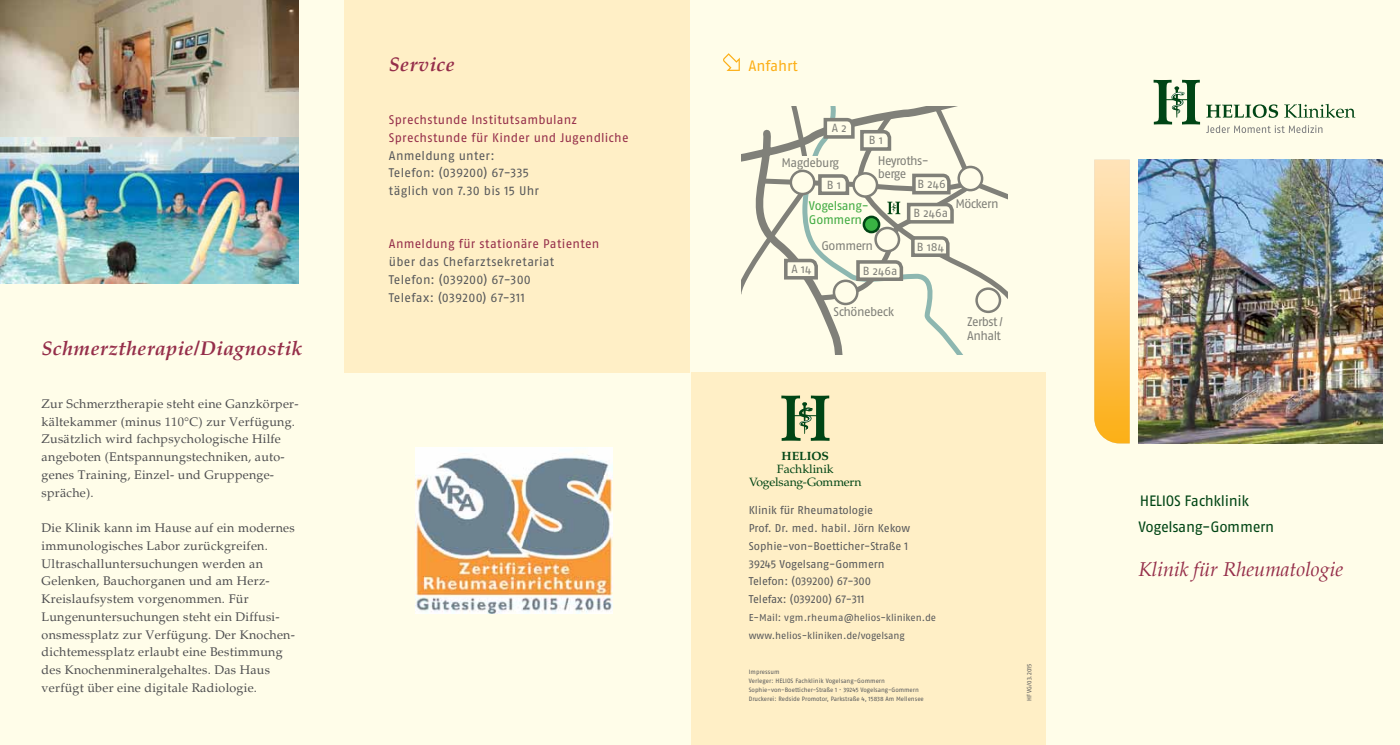
<style>
.page{position:relative;width:1400px;height:745px;background:#fff}
.page>*{position:absolute;margin:0;border:0;box-sizing:border-box;transform-origin:0 0}
.t1{font:italic 700 20px "Palatino LT Std";letter-spacing:.015em;color:#952e4a}
.t2{font:italic 20px "Palatino LT Std";color:#952e4a}
.t3{font:15px/26.6px "Fago Pro";letter-spacing:-.025em;color:#004515}
.t4{font:15px "Fago Pro";color:#fcaf17}
.t5{font:12.5px/17.8px "Palatino LT Std";letter-spacing:.02em;color:#4d4d4f}
.t6{font:12.5px/17.8px "Fago Pro";letter-spacing:.02em;color:#58595b}
.t7{font:12.5px/17.8px "Fago Pro";letter-spacing:.015em;color:#952e4a}
.t8{font:12.5px/13.5px "Fago Pro";letter-spacing:-.045em;color:#808285}
.t9{font:12.5px/13.5px "Fago Pro";letter-spacing:-.025em;color:#41ad49}
.t10{font:12px/13.4px "Palatino";color:#004515;text-align:center}
.t11{font:700 12px "Palatino";color:#004515}
.t12{font:11.75px "Fago Pro";letter-spacing:-.005em;color:#808285}
.t13{font:11.25px/17.8px "Fago Pro";letter-spacing:-.005em;color:#58595b}
.t14{font:10px/17.8px "Fago Pro";color:#58595b}
.t15{font:6.25px/8.9px "Fago Pro";color:#58595b}
.t16{font:6.25px "Fago Pro";letter-spacing:.02em;color:#58595b}
</style>
<div class="page">
<div style="left:0;top:0;width:1400px;height:744px;background:#fffde9"></div>
<div style="left:344px;top:0;width:345px;height:372px;background:#ffefc6"></div>
<div style="left:691px;top:372px;width:354px;height:372px;background:#ffefc6"></div>
<svg style="left:781px;top:395px;width:48px;height:45px"></svg>
<svg style="left:1206px;top:104px;width:72px;height:14px"></svg>
<svg style="left:1284px;top:104px;width:71px;height:14px"></svg>
<svg style="left:1153px;top:80px;width:47px;height:44px"></svg>
<svg style="left:1206px;top:125px;width:116px;height:8px"></svg>
<img style="left:1094px;top:159px;width:35px;height:284px">
<img style="left:1138px;top:159px;width:244px;height:284px">
<svg style="left:723px;top:53px;width:17px;height:18px"></svg>
<svg style="left:829px;top:332px;width:134px;height:22px"></svg>
<svg style="left:814px;top:106px;width:193px;height:226px"></svg>
<svg style="left:834px;top:280px;width:23px;height:24px"></svg>
<div style="left:832px;top:279px;width:26px;height:26px;border:2px solid #808285;border-radius:50%"></div>
<svg style="left:976px;top:288px;width:24px;height:23px"></svg>
<div style="left:975px;top:287px;width:26px;height:26px;border:2px solid #808285;border-radius:50%"></div>
<svg style="left:958px;top:167px;width:24px;height:23px"></svg>
<div style="left:957px;top:166px;width:26px;height:25px;border:2px solid #808285;border-radius:50%"></div>
<svg style="left:742px;top:106px;width:213px;height:192px"></svg>
<img style="left:0;top:0;width:299px;height:283px">
<img style="left:415px;top:447px;width:198px;height:166px">
<h1 class="t1" style="left:42px;top:336px;width:262px">Schmerztherapie/Diagnostik</h1>
<p class="t5" style="left:42px;top:395px;width:258px">Zur Schmerztherapie steht eine Ganzkörper&shy;kältekammer (minus 110°C) zur Verfügung.<br>Zusätzlich wird fachpsychologische Hilfe angeboten (Entspannungstechniken, auto&shy;genes Training, Einzel- und Gruppenge&shy;spräche).</p>
<p class="t5" style="left:42px;top:519px;width:255px">Die Klinik kann im Hause auf ein modernes immunologisches Labor zurückgreifen.<br>Ultraschalluntersuchungen werden an Gelenken, Bauchorganen und am Herz-Kreislaufsystem vorgenommen. Für Lungenuntersuchungen steht ein Diffusi&shy;onsmessplatz zur Verfügung. Der Knochen&shy;dichtemessplatz erlaubt eine Bestimmung des Knochenmineralgehaltes. Das Haus verfügt über eine digitale Radiologie.</p>
<h1 class="t1" style="left:389px;top:52px;width:67px">Service</h1>
<p class="t7" style="left:389px;top:111px;width:241px">Sprechstunde Institutsambulanz<br>Sprechstunde für Kinder und Jugendliche</p>
<p class="t6" style="left:389px;top:146px;width:152px">Anmeldung unter:<br>Telefon: (039200) 67-335 täglich von 7.30 bis 15 Uhr</p>
<p class="t7" style="left:389px;top:235px;width:212px">Anmeldung für stationäre Patienten</p>
<p class="t6" style="left:389px;top:252px;width:167px">über das Chefarztsekretariat<br>Telefon: (039200) 67-300<br>Telefax: (039200) 67-311</p>
<p class="t4" style="left:748px;top:57px;width:51px">Anfahrt</p>
<p class="t12" style="left:832px;top:121px;width:16px">A 2</p>
<p class="t8" style="left:781px;top:155px;width:59px">Magdeburg</p>
<p class="t12" style="left:827px;top:177px;width:16px">B 1</p>
<p class="t12" style="left:869px;top:133px;width:16px">B 1</p>
<p class="t8" style="left:877px;top:153px;width:53px">Heyroths&shy;berge</p>
<p class="t12" style="left:917px;top:177px;width:30px">B 246</p>
<p class="t9" style="left:809px;top:199px;width:61px">Vogelsang-<br>Gommern</p>
<p class="t12" style="left:913px;top:206px;width:36px">B 246a</p>
<p class="t12" style="left:791px;top:262px;width:21px">A 14</p>
<p class="t8" style="left:821px;top:239px;width:53px">Gommern</p>
<p class="t12" style="left:917px;top:239px;width:29px">B 184</p>
<p class="t12" style="left:863px;top:263px;width:36px">B 246a</p>
<p class="t8" style="left:955px;top:197px;width:45px">Möckern</p>
<p class="t8" style="left:833px;top:304px;width:62px">Schönebeck</p>
<p class="t8" style="left:967px;top:315px;width:37px">Zerbst /<br>Anhalt</p>
<p class="t11" style="left:781px;top:448px;width:49px">HELIOS</p>
<p class="t10" style="left:749px;top:462px;width:114px">Fachklinik<br>Vogelsang-Gommern</p>
<p class="t13" style="left:749px;top:501px;width:163px">Klinik für Rheumatologie<br>Prof. Dr. med. habil. Jörn Kekow<br>Sophie-von-Boetticher-Straße 1<br>39245 Vogelsang-Gommern<br>Telefon: (039200) 67-300<br>Telefax: (039200) 67-311</p>
<p class="t14" style="left:749px;top:608px;width:189px">E-Mail: vgm.rheuma@helios-kliniken.de www.helios-kliniken.de/vogelsang</p>
<p class="t15" style="left:749px;top:667px;width:177px">Impressum<br>Verleger: HELIOS Fachklinik Vogelsang-Gommern Sophie-von-Boetticher-Straße 1 · 39245 Vogelsang-Gommern Druckerei: Redside Promotor, Parkstraße 4, 15838 Am Mellensee</p>
<p class="t16" style="left:1025px;top:700px;width:39px;rotate:-90deg">HFVG/03.2015</p>
<p class="t3" style="left:1138px;top:486px;width:137px">HELIOS Fachklinik<br>Vogelsang-Gommern</p>
<h1 class="t2" style="left:1138px;top:557px;width:206px">Klinik für Rheumatologie</h1>
</div>
